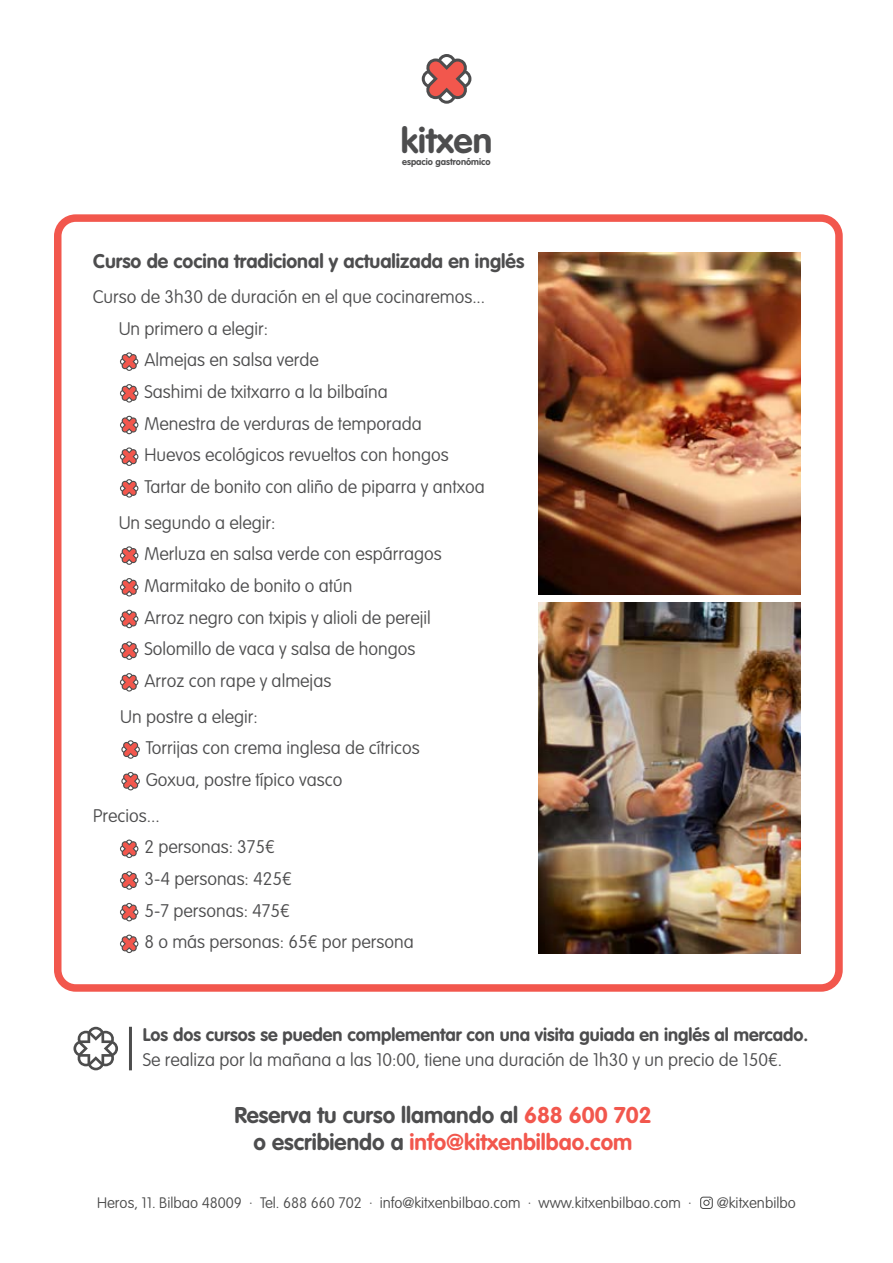
<style>
.page{position:relative;width:893px;height:1263px;background:#fff}
.page>*{position:absolute;margin:0;border:0;box-sizing:border-box;transform-origin:0 0}
.t1{font:700 35.1px "VAG Rounded Std";color:#4d4d4e}
.t2{font:700 22.5px/27px "VAG Rounded Std";color:#4d4d4e;text-align:center}
.t3{font:700 19.5px "VAG Rounded Std";color:#4d4d4e}
.t4{font:100 18px/31.7px "VAG Rounded Std";color:#4d4d4e}
.t5{font:700 18px "VAG Rounded Std";color:#4d4d4e}
.t6{font:100 15px "VAG Rounded Std";color:#4c4c4c}
.t7{font:700 9.3px "VAG Rounded Std";color:#4d4d4e}
.s1{color:#f2574d}
</style>
<div class="page">
<svg style="left:700px;top:1197px;width:13px;height:12px"></svg>
<svg style="left:120px;top:352px;width:18px;height:19px"></svg>
<svg style="left:120px;top:384px;width:18px;height:19px"></svg>
<svg style="left:120px;top:416px;width:18px;height:18px"></svg>
<svg style="left:120px;top:447px;width:18px;height:19px"></svg>
<div style="left:54px;top:214px;width:789px;height:778px;border:8px solid #f2574d;border-radius:18px"></div>
<svg style="left:120px;top:839px;width:18px;height:19px"></svg>
<svg style="left:120px;top:871px;width:18px;height:19px"></svg>
<svg style="left:120px;top:903px;width:18px;height:18px"></svg>
<svg style="left:120px;top:934px;width:18px;height:19px"></svg>
<svg style="left:120px;top:479px;width:18px;height:19px"></svg>
<svg style="left:120px;top:546px;width:18px;height:19px"></svg>
<svg style="left:120px;top:578px;width:18px;height:18px"></svg>
<svg style="left:120px;top:610px;width:18px;height:18px"></svg>
<svg style="left:120px;top:641px;width:18px;height:19px"></svg>
<svg style="left:120px;top:673px;width:18px;height:18px"></svg>
<svg style="left:121px;top:740px;width:19px;height:19px"></svg>
<svg style="left:121px;top:772px;width:19px;height:18px"></svg>
<img style="left:538px;top:602px;width:262px;height:351px">
<img style="left:538px;top:253px;width:262px;height:342px">
<svg style="left:73px;top:1027px;width:45px;height:43px"></svg>
<hr style="left:129px;top:1027px;width:3px;height:43px;background:#4d4d4d">
<svg style="left:422px;top:54px;width:49px;height:50px"></svg>
<h1 class="t1" style="left:401px;top:120px;width:93px">kitxen</h1>
<p class="t7" style="left:402px;top:156px;width:90px">espacio gastronómico</p>
<p class="t3" style="left:93px;top:250px;width:433px">Curso de cocina tradicional y actualizada en inglés</p>
<p class="t4" style="left:93px;top:281px;width:394px">Curso de 3h30 de duración en el que cocinaremos...</p>
<p class="t4" style="left:119px;top:313px;width:151px">Un primero a elegir:</p>
<p class="t4" style="left:144px;top:345px;width:306px">Almejas en salsa verde<br>Sashimi de txitxarro a la bilbaína<br>Menestra de verduras de temporada<br>Huevos ecológicos revueltos con hongos</p>
<p class="t4" style="left:144px;top:471px;width:342px">Tartar de bonito con aliño de piparra y antxoa</p>
<p class="t4" style="left:119px;top:507px;width:158px">Un segundo a elegir:</p>
<p class="t4" style="left:144px;top:539px;width:299px">Merluza en salsa verde con espárragos Marmitako de bonito o atún<br>Arroz negro con txipis y alioli de perejil Solomillo de vaca y salsa de hongos</p>
<p class="t4" style="left:144px;top:665px;width:188px">Arroz con rape y almejas</p>
<p class="t4" style="left:120px;top:701px;width:139px">Un postre a elegir:</p>
<p class="t4" style="left:146px;top:732px;width:275px">Torrijas con crema inglesa de cítricos<br>Goxua, postre típico vasco</p>
<p class="t4" style="left:144px;top:800px;width:271px;text-indent:-51px">Precios...<br>2 personas: 375€<br>3-4 personas: 425€<br>5-7 personas: 475€<br>8 o más personas: 65€ por persona</p>
<p class="t5" style="left:143px;top:1024px;width:667px">Los dos cursos se pueden complementar con una visita guiada en inglés al mercado.</p>
<p class="t4" style="left:143px;top:1044px;width:641px">Se realiza por la mañana a las 10:00, tiene una duración de 1h30 y un precio de 150€.</p>
<p class="t2" style="left:234px;top:1102px;width:419px">Reserva tu curso llamando al <span class="s1">688 600 702 </span>o escribiendo a <span class="s1">info@kitxenbilbao.com</span></p>
<p class="t6" style="left:97px;top:1194px;width:596px">Heros, 11. Bilbao 48009 · Tel. 688 660 702 · info@kitxenbilbao.com · www.kitxenbilbao.com ·</p>
<p class="t6" style="left:717px;top:1194px;width:80px">@kitxenbilbo</p>
</div>
